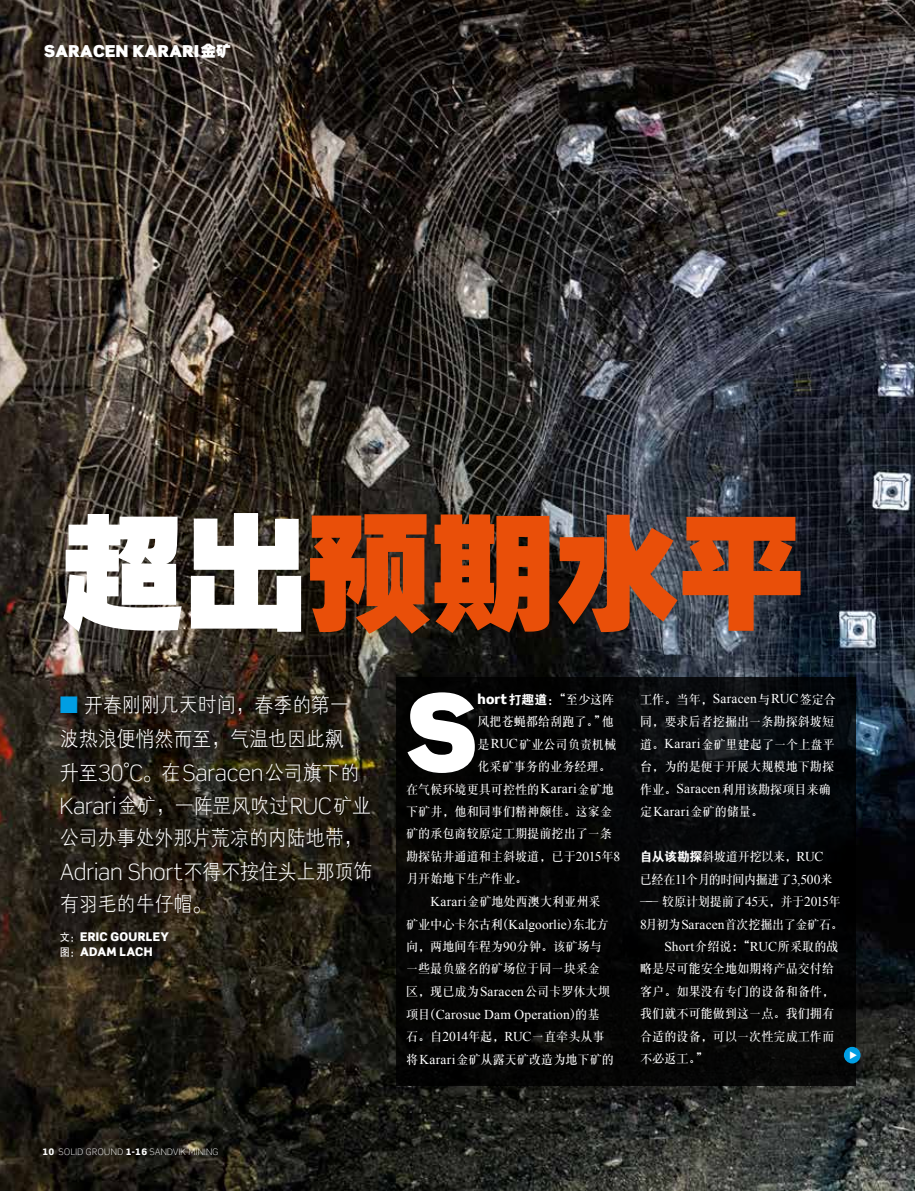
<style>
.page{position:relative;width:915px;height:1191px;background:#fff}
.page>*{position:absolute;margin:0;border:0;box-sizing:border-box;transform-origin:0 0}
.t1{font:123.6px "FZCCHJW GB1 0";color:#e94f09}
.t2{font:900 107.1px "Scene Pro";color:#fff}
.t3{font:300 22.5px "Scene Pro";letter-spacing:-.005em;color:#fff}
.t4{font:21px/34.5px "FZXH1 JW GB1 0";color:#fff;scale:.9 1}
.t5{font:900 16.5px "Scene Pro";letter-spacing:.02em;color:#fff}
.t6{font:13.5px "Times New Roman";letter-spacing:.01em;color:#fff}
.t7{font:12.75px/22.5px "DFP Song W7";color:#fff;scale:.95 1}
.t8{font:12.75px "DFP Song W7";letter-spacing:-.02em;color:#fff;scale:.95 1}
.t9{font:12.75px "DFP Song W7";letter-spacing:-.025em;color:#fff;scale:.95 1}
.t10{font:12.75px "DFP Song W7";letter-spacing:-.03em;color:#fff;scale:.95 1}
.t11{font:900 12px/15px "Scene Pro";letter-spacing:.025em;color:#fff}
.t12{font:300 9px "Scene Pro";letter-spacing:.025em;color:#fff}
.s1{font-family:"FZCCHJW GB1 0";font-weight:400;font-size:15px}
.s2{color:#fff}
.s3{color:#009ee3}
.s4{font-family:"FZXH1 JW GB1 0";font-weight:400;font-size:21px}
.s5{font-family:"Scene Pro";font-weight:300;font-size:22.5px}
.s6{font-family:"FZHTJW GB1 0";font-weight:400;font-size:11.25px}
.s7{font-weight:900}
.s8{font-family:"Scene Pro";font-weight:900;font-size:13.5px}
.s9{font-family:"FZDHTJW GB1 0"}
.s10{font-family:"Times New Roman";font-size:13.5px}
.s11{font-family:"DFP Song W7";font-size:12.75px}
.s12{font-family:"FZXH1 JW GB1 0"}
</style>
<div class="page">
<img style="left:0;top:0;width:914px;height:1191px">
<div style="left:396px;top:677px;width:459px;height:408px;background:#000"></div>
<div style="left:58px;top:693px;width:326px;height:277px;background:#000;opacity:.75"></div>
<svg style="left:843px;top:1046px;width:17px;height:17px"></svg>
<svg style="left:849px;top:1051px;width:7px;height:8px"></svg>
<p class="t5" style="left:44px;top:40px;width:188px">SARACEN KARARI<span class="s1">金矿</span></p>
<h1 class="t1" style="left:60px;top:505px;width:743px"><span class="s2">超出</span>预期水平</h1>
<h3 class="t4" style="left:60px;top:687px;width:323px"><span class="s3">■</span> 开春刚刚几天时间，春季的第一波热浪便悄然而至，气温也因此飙</h3>
<h3 class="t3" style="left:60px;top:759px;width:301px"><span class="s4">升至</span>30˚C<span class="s4">。在</span>Saracen<span class="s4">公司旗下的</span></h3>
<h3 class="t4" style="left:60px;top:790px;width:347px;line-height:32.2px"><span class="s5">Karari</span>金矿，一阵罡风吹过<span class="s5">RUC</span>矿业公司办事处外那片荒凉的内陆地带，</h3>
<h3 class="t3" style="left:60px;top:858px;width:314px">Adrian Short<span class="s4">不得不按住头上那顶饰</span></h3>
<h3 class="t4" style="left:60px;top:887px;width:170px">有羽毛的牛仔帽。</h3>
<p class="t11" style="left:60px;top:929px;width:110px"><span class="s6">文：</span>ERIC GOURLEY<span class="s6">图：</span>ADAM LACH</p>
<p class="t12" style="left:43px;top:1146px;width:177px"><span class="s7">10</span> SOLID GROUND <span class="s7">1-16</span> SANDVIK MINING</p>
<h2 class="t2" style="left:406px;top:662px;width:73px">S</h2>
<p class="t7" style="left:477px;top:687px;width:146px"><span class="s8">hort</span><span class="s9">打趣道：</span>“至少这阵</p>
<p class="t7" style="left:477px;top:710px;width:145px">风把苍蝇都给刮跑了。”他</p>
<p class="t7" style="left:477px;top:732px;width:147px">是<span class="s10">RUC</span>矿业公司负责机械</p>
<p class="t7" style="left:477px;top:755px;width:142px">化采矿事务的业务经理。</p>
<p class="t7" style="left:406px;top:777px;width:220px">在气候环境更具可控性的<span class="s10">Karari</span>金矿地</p>
<p class="t7" style="left:406px;top:800px;width:218px">下矿井，他和同事们精神颇佳。这家金</p>
<p class="t7" style="left:406px;top:822px;width:218px">矿的承包商较原定工期提前挖出了一条</p>
<p class="t7" style="left:406px;top:845px;width:227px">勘探钻井通道和主斜坡道，已于<span class="s10">2015</span>年<span class="s10">8</span></p>
<p class="t7" style="left:406px;top:867px;width:129px">月开始地下生产作业。</p>
<p class="t7" style="left:430px;top:890px;width:181px"><span class="s10">Karari</span>金矿地处西澳大利亚州采</p>
<p class="t7" style="left:406px;top:912px;width:215px">矿业中心卡尔古利（<span class="s10">Kalgoorlie</span>）东北方</p>
<p class="t7" style="left:406px;top:935px;width:207px">向，两地间车程为<span class="s10">90</span>分钟。该矿场与</p>
<p class="t7" style="left:406px;top:957px;width:206px">一些最负盛名的矿场位于同一块采金</p>
<p class="t7" style="left:406px;top:980px;width:216px">区，现已成为<span class="s10">Saracen</span>公司卡罗休大坝</p>
<p class="t6" style="left:406px;top:1005px;width:195px"><span class="s11">项目（</span>Carosue Dam Operation<span class="s11">）的基</span></p>
<p class="t7" style="left:406px;top:1025px;width:220px">石。自<span class="s10">2014</span>年起，<span class="s10">RUC</span>一直牵头从事将<span class="s10">Karari</span>金矿从露天矿改造为地下矿的</p>
<p class="t7" style="left:640px;top:687px;width:207px">工作。当年，<span class="s10">Saracen</span>与<span class="s10">RUC</span>签定合同，要求后者挖掘出一条勘探斜坡短道。<span class="s10">Karari</span>金矿里建起了一个上盘平台，为的是便于开展大规模地下勘探作业。<span class="s10">Saracen</span>利用该勘探项目来确定<span class="s10">Karari</span>金矿的储量。</p>
<p class="t8" style="left:639px;top:850px;width:195px"><span class="s9">自从该勘探</span>斜坡道开挖以来，<span class="s10">RUC</span></p>
<p class="t10" style="left:639px;top:872px;width:204px">已经在<span class="s10">11</span>个月的时间内掘进了<span class="s10">3,500</span>米</p>
<p class="t8" style="left:640px;top:895px;width:212px"><span class="s12">——</span> 较原计划提前了<span class="s10">45</span>天，并于<span class="s10">2015</span>年</p>
<p class="t9" style="left:639px;top:917px;width:215px"><span class="s10">8</span>月初为<span class="s10">Saracen</span>首次挖掘出了金矿石。</p>
<p class="t7" style="left:664px;top:935px;width:185px"><span class="s10">Short</span>介绍说：“<span class="s10">RUC</span>所采取的战</p>
<p class="t7" style="left:640px;top:957px;width:206px">略是尽可能安全地如期将产品交付给</p>
<p class="t7" style="left:640px;top:980px;width:206px">客户。如果没有专门的设备和备件，</p>
<p class="t7" style="left:640px;top:1002px;width:206px">我们就不可能做到这一点。我们拥有</p>
<p class="t7" style="left:640px;top:1025px;width:206px">合适的设备，可以一次性完成工作而</p>
<p class="t7" style="left:640px;top:1047px;width:73px">不必返工。”</p>
</div>
